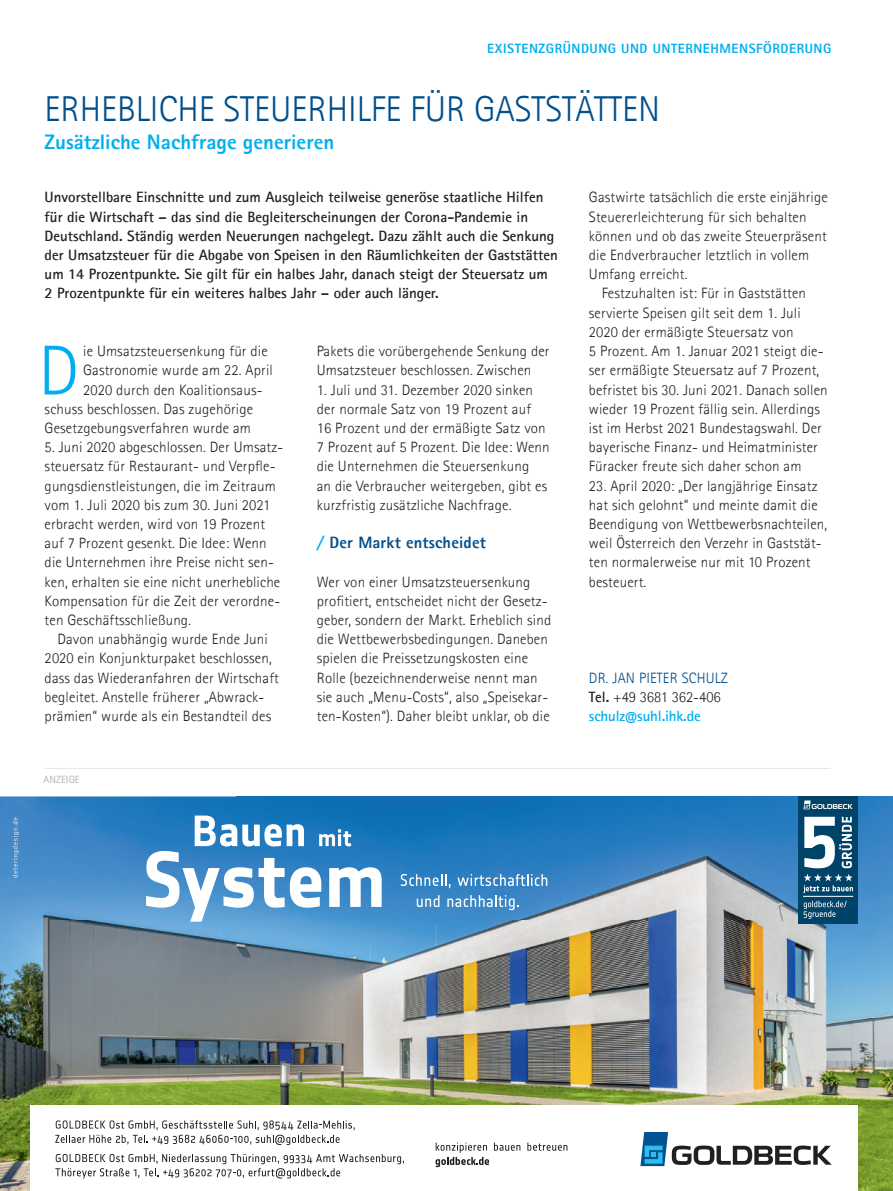
<style>
.page{position:relative;width:893px;height:1191px;background:#fff}
.page>*{position:absolute;margin:0;border:0;box-sizing:border-box;transform-origin:0 0}
.Grundtext2020{font:300 70.65px "Rotis Sans Serif Pro";color:#00aeef}
.Überschrift_2020{font:300 36px "Rotis Sans Serif Pro";color:#004f8c}
.Unterüberschrift2020{font:800 21px "Rotis Sans Serif Pro";color:#00aeef}
.Zwischenüberschrift{font:800 16.5px "Rotis Sans Serif Pro";letter-spacing:.01em;color:#004f8c}
.Grundtext2020-2{font:300 15px/19.2px "Rotis Sans Serif Pro";letter-spacing:.01em;color:#231f20}
.Vortext_2020{font:700 15px/19.2px "Rotis Sans Serif Pro";color:#231f20}
.Grundtext2020-3{font:300 15px "Rotis Sans Serif Pro";letter-spacing:.01em;color:#004f8c}
.Grundtext2020-4{font:700 15px "Rotis Sans Serif Pro";letter-spacing:-.01em;color:#00aeef}
.t1{font:800 13.5px "Rotis Sans Serif Pro";letter-spacing:.04em;color:#00aeef}
.Grundtext{font:10.5px "Rotis Sans Serif Pro";color:#b2b3b7}
.s1{font-style:italic;color:#00aeef}
.s2{font-weight:700}
</style>
<div class="page">
<img style="left:0;top:796px;width:893px;height:395px">
<svg style="left:146px;top:815px;width:236px;height:106px"></svg>
<svg style="left:401px;top:874px;width:50px;height:14px"></svg>
<svg style="left:457px;top:874px;width:90px;height:12px"></svg>
<svg style="left:417px;top:895px;width:22px;height:12px"></svg>
<svg style="left:447px;top:895px;width:72px;height:15px"></svg>
<div style="left:30px;top:1105px;width:828px;height:86px;background:#fff"></div>
<svg style="left:640px;top:1132px;width:192px;height:34px"></svg>
<div style="left:798px;top:796px;width:60px;height:128px;background:#004369"></div>
<svg style="left:803px;top:800px;width:50px;height:9px"></svg>
<svg style="left:803px;top:816px;width:50px;height:77px"></svg>
<svg style="left:804px;top:900px;width:43px;height:18px"></svg>
<hr style="left:803px;top:896px;width:50px;height:1px;background:#fff">
<img style="left:13px;top:817px;width:6px;height:36px">
<svg style="left:55px;top:1120px;width:300px;height:25px"></svg>
<svg style="left:55px;top:1153px;width:349px;height:25px"></svg>
<svg style="left:527px;top:1142px;width:40px;height:8px"></svg>
<svg style="left:436px;top:1142px;width:84px;height:25px"></svg>
<svg style="left:0;top:1174px;width:1px;height:17px"></svg>
<hr style="left:44px;top:768px;width:786px;height:1px;background:#e6e7e9">
<p class="t1" style="left:487px;top:40px;width:345px">EXISTENZGRÜNDUNG UND UNTERNEHMENSFÖRDERUNG</p>
<p class="Überschrift_2020" style="left:45px;top:88px;width:617px">ERHEBLICHE STEUERHILFE FÜR GASTSTÄTTEN</p>
<p class="Unterüberschrift2020" style="left:45px;top:129px;width:291px">Zusätzliche Nachfrage generieren</p>
<p class="Vortext_2020" style="left:45px;top:188px;width:515px">Unvorstellbare Einschnitte und zum Ausgleich teilweise generöse staatliche Hilfen für die Wirtschaft – das sind die Begleiterscheinungen der Corona-Pandemie in Deutschland. Ständig werden Neuerungen nachgelegt. Dazu zählt auch die Senkung der Umsatzsteuer für die Abgabe von Speisen in den Räumlichkeiten der Gaststätten um 14 Prozentpunkte. Sie gilt für ein halbes Jahr, danach steigt der Steuersatz um 2 Prozentpunkte für ein weiteres halbes Jahr – oder auch länger.</p>
<p class="Grundtext2020-2" style="left:589px;top:188px;width:240px">Gastwirte tatsächlich die erste einjährige Steuererleichterung für sich behalten können und ob das zweite Steuerpräsent die Endverbraucher letztlich in vollem Umfang erreicht.</p>
<p class="Grundtext2020-2" style="left:589px;top:284px;width:240px;text-indent:13px">Festzuhalten ist: Für in Gaststätten servierte Speisen gilt seit dem 1. Juli 2020 der ermäßigte Steuersatz von<br>5 Prozent. Am 1. Januar 2021 steigt die&shy;ser ermäßigte Steuersatz auf 7 Prozent, befristet bis 30. Juni 2021. Danach sollen wieder 19 Prozent fällig sein. Allerdings ist im Herbst 2021 Bundestagswahl. Der bayerische Finanz- und Heimatminister Füracker freute sich daher schon am</p>
<p class="Grundtext2020-2" style="left:589px;top:476px;width:240px">23. April 2020: „Der langjährige Einsatz hat sich gelohnt“ und meinte damit die Beendigung von Wettbewerbsnachteilen, weil Österreich den Verzehr in Gaststät&shy;ten normalerweise nur mit 10 Prozent besteuert.</p>
<p class="Grundtext2020-2" style="left:317px;top:342px;width:234px">Pakets die vorübergehende Senkung der<br>Umsatzsteuer beschlossen. Zwischen</p>
<p class="Grundtext2020-2" style="left:317px;top:380px;width:234px">1. Juli und 31. Dezember 2020 sinken der normale Satz von 19 Prozent auf<br>16 Prozent und der ermäßigte Satz von 7 Prozent auf 5 Prozent. Die Idee: Wenn die Unternehmen die Steuersenkung<br>an die Verbraucher weitergeben, gibt es kurzfristig zusätzliche Nachfrage.</p>
<p class="Zwischenüberschrift" style="left:317px;top:532px;width:171px"><span class="s1">/</span> Der Markt entscheidet</p>
<p class="Grundtext2020-2" style="left:317px;top:572px;width:236px">Wer von einer Umsatzsteuersenkung profitiert, entscheidet nicht der Gesetz&shy;geber, sondern der Markt. Erheblich sind die Wettbewerbsbedingungen. Daneben spielen die Preissetzungskosten eine Rolle (bezeichnenderweise nennt man sie auch „Menu-Costs“, also „Speisekar&shy;ten-Kosten“). Daher bleibt unklar, ob die</p>
<p class="Grundtext2020" style="left:38px;top:330px;width:42px">D</p>
<p class="Grundtext2020-2" style="left:83px;top:342px;width:186px">ie Umsatzsteuersenkung für die</p>
<p class="Grundtext2020-2" style="left:83px;top:361px;width:191px">Gastronomie wurde am 22. April</p>
<p class="Grundtext2020-2" style="left:83px;top:380px;width:181px">2020 durch den Koalitionsaus-</p>
<p class="Grundtext2020-2" style="left:45px;top:399px;width:210px">schuss beschlossen. Das zugehörige</p>
<p class="Grundtext2020-2" style="left:45px;top:418px;width:208px">Gesetzgebungsverfahren wurde am</p>
<p class="Grundtext2020-2" style="left:45px;top:438px;width:240px">5. Juni 2020 abgeschlossen. Der Umsatz&shy;steuersatz für Restaurant- und Verpfle&shy;gungsdienstleistungen, die im Zeitraum vom 1. Juli 2020 bis zum 30. Juni 2021 erbracht werden, wird von 19 Prozent auf 7 Prozent gesenkt. Die Idee: Wenn die Unternehmen ihre Preise nicht sen&shy;ken, erhalten sie eine nicht unerhebliche Kompensation für die Zeit der verordne&shy;ten Geschäftsschließung.</p>
<p class="Grundtext2020-2" style="left:45px;top:630px;width:236px;text-indent:13px">Davon unabhängig wurde Ende Juni 2020 ein Konjunkturpaket beschlossen, dass das Wiederanfahren der Wirtschaft begleitet. Anstelle früherer „Abwrack&shy;prämien“ wurde als ein Bestandteil des</p>
<p class="Grundtext2020-3" style="left:589px;top:669px;width:141px">DR. JAN PIETER SCHULZ</p>
<p class="Grundtext2020-2" style="left:589px;top:687px;width:133px"><span class="s2">Tel.</span> +49 3681 362-406</p>
<p class="Grundtext2020-4" style="left:589px;top:706px;width:113px">schulz@suhl.ihk.de</p>
<p class="Grundtext" style="left:44px;top:773px;width:38px">ANZEIGE</p>
</div>
